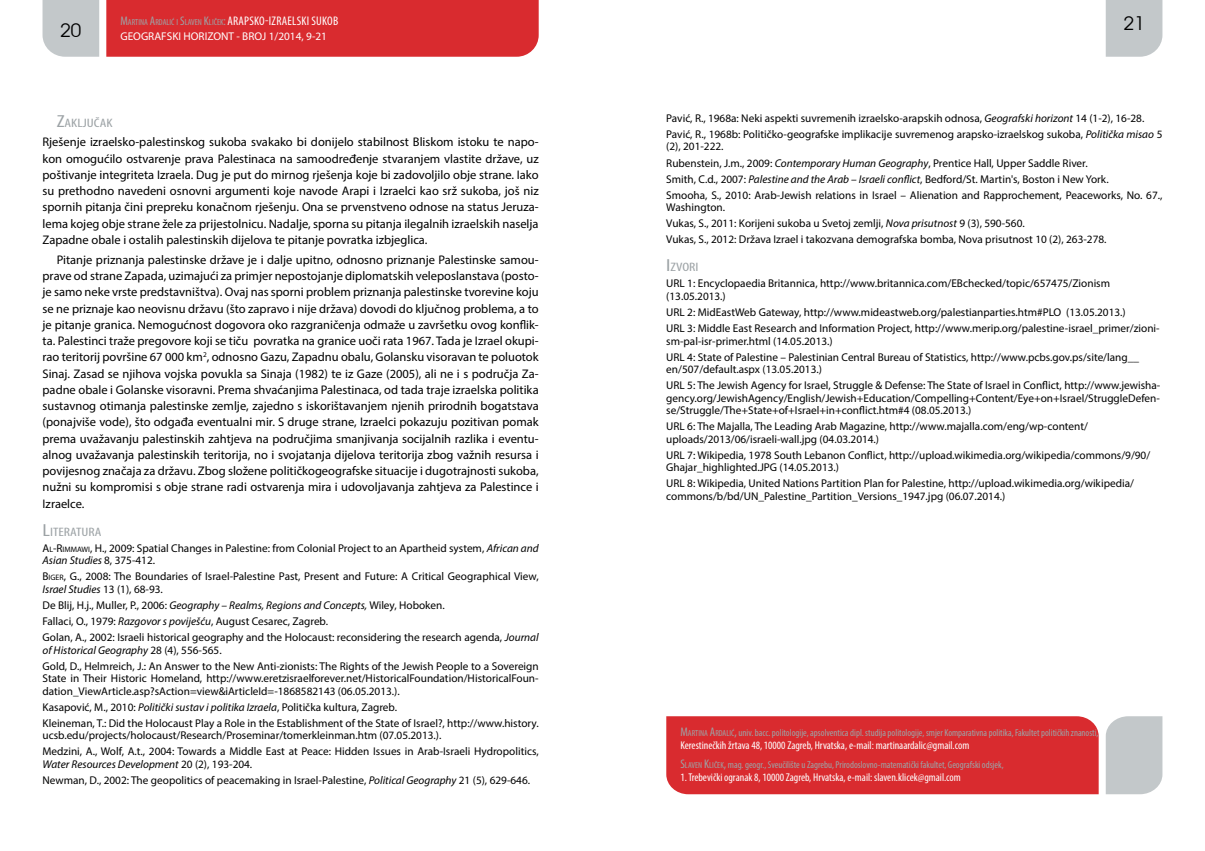
<style>
.page{position:relative;width:1205px;height:851px;background:#fff}
.page>*{position:absolute;margin:0;border:0;box-sizing:border-box;transform-origin:0 0}
.t1{font:18.75px "Avant Garde";color:#000}
.t2{font:12.5px/16.2px "Myriad Pro";color:#000;text-align:justify}
.t3{font:condensed 12.25px "Myriad Pro";color:#9da3a6;scale:1.25 1}
.t4{font:11.25px/16px "Myriad Pro";color:#000}
.t5{font:condensed 11.25px "Myriad Pro";color:#fff}
.t6{font:11.25px "Myriad Pro";color:#fff}
.t7{font:condensed 10px "Myriad Pro";color:#9da3a6}
.t8{font:condensed 8.75px "Myriad Pro";color:#9da3a6}
.s1{font-size:12.5px}
.s2{font-size:12.5px;color:#fff}
.s3{font-size:17.5px}
.s4{font-style:inherit}
.s5{font-size:7.88px}
.s6{font-style:italic}
.s7{font-size:8.75px}
</style>
<div class="page">
<div style="left:666px;top:716px;width:432px;height:78px;background:#d92b2f"></div>
<div style="left:1106px;top:716px;width:56px;height:78px;background:#c3c8ca"></div>
<div style="left:1106px;top:0;width:56px;height:57px;background:#c3c8ca"></div>
<div style="left:106px;top:0;width:433px;height:57px;background:#d92b2f"></div>
<div style="left:43px;top:0;width:56px;height:57px;background:#c3c8ca"></div>
<h1 class="t1" style="left:60px;top:18px;width:22px">20</h1>
<p class="t8" style="left:120px;top:17px;width:219px"><span class="s1">M</span>ARTINA <span class="s1">A</span>RDALIĆ I <span class="s1">S</span>LAVEN <span class="s1">K</span>LIČEK<span class="s1">:</span><span class="s2">ARAPSKO-IZRAELSKI SUKOB</span></p>
<p class="t6" style="left:120px;top:30px;width:208px">GEOGRAFSKI HORIZONT - BROJ 1/2014, 9-21</p>
<p class="t3" style="left:57px;top:115px;width:45px"><span class="s3">Z</span>AKLJUČAK</p>
<p class="t2" style="left:43px;top:134px;width:498px">Rješenje izraelsko-palestinskog sukoba svakako bi donijelo stabilnost Bliskom istoku te napo&shy;kon omogućilo ostvarenje prava Palestinaca na samoodređenje stvaranjem vlastite države, uz poštivanje integriteta Izraela. Dug je put do mirnog rješenja koje bi zadovoljilo obje strane. Iako su prethodno navedeni osnovni argumenti koje navode Arapi i Izraelci kao srž sukoba, još niz spornih pitanja čini prepreku konačnom rješenju. Ona se prvenstveno odnose na status Jeruza&shy;lema kojeg obje strane žele za prijestolnicu. Nadalje, sporna su pitanja ilegalnih izraelskih naselja Zapadne obale i ostalih palestinskih dijelova te pitanje povratka izbjeglica.</p>
<p class="t2" style="left:43px;top:251px;width:498px;text-indent:14px">Pitanje priznanja palestinske države je i dalje upitno, odnosno priznanje Palestinske samou&shy;prave od strane Zapada, uzimajući za primjer nepostojanje diplomatskih veleposlanstava (posto&shy;je samo neke vrste predstavništva). Ovaj nas sporni problem priznanja palestinske tvorevine koju se ne priznaje kao neovisnu državu (što zapravo i nije država) dovodi do ključnog problema, a to je pitanje granica. Nemogućnost dogovora oko razgraničenja odmaže u završetku ovog konflik&shy;ta. Palestinci traže pregovore koji se tiču povratka na granice uoči rata 1967. Tada je Izrael okupi&shy;rao teritorij površine 67 000 km<sup>2</sup>, odnosno Gazu, Zapadnu obalu, Golansku visoravan te poluotok Sinaj. Zasad se njihova vojska povukla sa Sinaja (1982) te iz Gaze (2005), ali ne i s područja Za&shy;padne obale i Golanske visoravni. Prema shvaćanjima Palestinaca, od tada traje izraelska politika sustavnog otimanja palestinske zemlje, zajedno s iskorištavanjem njenih prirodnih bogatstava (ponajviše vode), što odgađa eventualni mir. S druge strane, Izraelci pokazuju pozitivan pomak prema uvažavanju palestinskih zahtjeva na područjima smanjivanja socijalnih razlika i eventu&shy;alnog uvažavanja palestinskih teritorija, no i svojatanja dijelova teritorija zbog važnih resursa i povijesnog značaja za državu. Zbog složene političkogeografske situacije i dugotrajnosti sukoba, nužni su kompromisi s obje strane radi ostvarenja mira i udovoljavanja zahtjeva za Palestince i Izraelce.</p>
<p class="t3" style="left:43px;top:524px;width:49px"><span class="s3">L</span>ITERATURA</p>
<p class="t4" style="left:43px;top:541px;width:498px;line-height:12.5px"><span class="s4">A</span><span class="s5">L</span><span class="s4">-R</span><span class="s5">IMMAWI</span><span class="s4">, H., 2009:</span> Spatial Changes in Palestine: from Colonial Project to an Apartheid system, <span class="s6">African and<br>Asian Studies</span> 8, 375-412.</p>
<p class="t4" style="left:43px;top:570px;width:498px;line-height:12.5px"><span class="s4">B</span> <span class="s5">IGER</span><span class="s4">, G.</span>, 2008: The Boundaries of Israel-Palestine Past, Present and Future: A Critical Geographical View,<br><span class="s6">Israel Studies</span> 13 (1), 68-93.</p>
<p class="t4" style="left:43px;top:597px;width:498px">De Blij, H.j., Muller, P., 2006: <span class="s6">Geography – Realms, Regions and Concepts,</span> Wiley, Hoboken.<br>Fallaci, O., 1979: <span class="s6">Razgovor s poviješću</span>, August Cesarec, Zagreb.<br>Golan, A., 2002: Israeli historical geography and the Holocaust: reconsidering the research agenda, <span class="s6">Journal</span></p>
<p class="t4" style="left:43px;top:641px;width:498px"><span class="s6">of Historical Geography</span> 28 (4), 556-565.<br>Gold, D., Helmreich, J.: An Answer to the New Anti-zionists: The Rights of the Jewish People to a Sovereign</p>
<p class="t4" style="left:43px;top:672px;width:498px;line-height:12.5px">State in Their Historic Homeland, http://www.eretzisraelforever.net/HistoricalFoundation/HistoricalFoun&shy;dation_ViewArticle.asp?sAction=view&amp;iArticleId=-1868582143 (06.05.2013.).</p>
<p class="t4" style="left:43px;top:698px;width:498px">Kasapović, M., 2010: <span class="s6">Politički sustav i politika Izraela</span>, Politička kultura, Zagreb.<br>Kleineman, T.: Did the Holocaust Play a Role in the Establishment of the State of Israel?, http://www.history.</p>
<p class="t4" style="left:43px;top:727px;width:498px">ucsb.edu/projects/holocaust/Research/Proseminar/tomerkleinman.htm (07.05.2013.).<br>Medzini, A., Wolf, A.t., 2004: Towards a Middle East at Peace: Hidden Issues in Arab-Israeli Hydropolitics,</p>
<p class="t4" style="left:43px;top:755px;width:489px"><span class="s6">Water Resources Development</span> 20 (2), 193-204.<br>Newman, D., 2002: The geopolitics of peacemaking in Israel-Palestine, <span class="s6">Political Geography</span> 21 (5), 629-646.</p>
<h1 class="t1" style="left:1123px;top:12px;width:22px">21</h1>
<p class="t4" style="left:666px;top:110px;width:498px">Pavić, R., 1968a: Neki aspekti suvremenih izraelsko-arapskih odnosa, <span class="s6">Geografski horizont</span> 14 (1-2), 16-28.<br>Pavić, R., 1968b: Političko-geografske implikacije suvremenog arapsko-izraelskog sukoba, <span class="s6">Politička misao</span> 5</p>
<p class="t4" style="left:666px;top:138px;width:498px">(2), 201-222.<br>Rubenstein, J.m., 2009: <span class="s6">Contemporary Human Geography</span>, Prentice Hall, Upper Saddle River.<br>Smith, C.d., 2007: <span class="s6">Palestine and the Arab – Israeli conflict</span>, Bedford/St. Martin's, Boston i New York.<br>Smooha, S., 2010: Arab-Jewish relations in Israel – Alienation and Rapprochement, Peaceworks, No. 67.,</p>
<p class="t4" style="left:666px;top:199px;width:442px">Washington.<br>Vukas, S., 2011: Korijeni sukoba u Svetoj zemlji, <span class="s6">Nova prisutnost</span> 9 (3), 590-560.<br>Vukas, S., 2012: Država Izrael i takozvana demografska bomba, Nova prisutnost 10 (2), 263-278.</p>
<p class="t3" style="left:666px;top:260px;width:27px"><span class="s3">I</span> ZVORI</p>
<p class="t4" style="left:666px;top:277px;width:445px;line-height:12.5px">URL 1: Encyclopaedia Britannica, http://www.britannica.com/EBchecked/topic/657475/Zionism (13.05.2013.)</p>
<p class="t4" style="left:666px;top:304px;width:495px">URL 2: MidEastWeb Gateway, http://www.mideastweb.org/palestianparties.htm#PLO (13.05.2013.)<br>URL 3: Middle East Research and Information Project, http://www.merip.org/palestine-israel_primer/zioni-</p>
<p class="t4" style="left:666px;top:332px;width:474px">sm-pal-isr-primer.html (14.05.2013.)<br>URL 4: State of Palestine – Palestinian Central Bureau of Statistics, http://www.pcbs.gov.ps/site/lang__</p>
<p class="t4" style="left:666px;top:361px;width:495px">en/507/default.aspx (13.05.2013.)<br>URL 5: The Jewish Agency for Israel, Struggle &amp; Defense: The State of Israel in Conflict, http://www.jewisha-</p>
<p class="t4" style="left:666px;top:391px;width:495px;line-height:12.5px">gency.org/JewishAgency/English/Jewish+Education/Compelling+Content/Eye+on+Israel/StruggleDefen&shy;se/Struggle/The+State+of+Israel+in+conflict.htm#4 (08.05.2013.)</p>
<p class="t4" style="left:666px;top:420px;width:423px;line-height:12.5px">URL 6: The Majalla, The Leading Arab Magazine, http://www.majalla.com/eng/wp-content/ uploads/2013/06/israeli-wall.jpg (04.03.2014.)</p>
<p class="t4" style="left:666px;top:448px;width:485px;line-height:12.5px">URL 7: Wikipedia, 1978 South Lebanon Conflict, http://upload.wikimedia.org/wikipedia/commons/9/90/<br>Ghajar_highlighted.JPG (14.05.2013.)</p>
<p class="t4" style="left:666px;top:477px;width:469px;line-height:12.5px">URL 8: Wikipedia, United Nations Partition Plan for Palestine, http://upload.wikimedia.org/wikipedia/ commons/b/bd/UN_Palestine_Partition_Versions_1947.jpg (06.07.2014.)</p>
<p class="t7" style="left:680px;top:726px;width:419px"><span class="s1">M</span><span class="s7">ARTINA</span> <span class="s1">A</span><span class="s7">RDALIĆ</span><span class="s1">,</span> univ. bacc. politologije, apsolventica dipl. studija politologije, smjer Komparativna politika, Fakultet političkih znanosti,</p>
<p class="t5" style="left:680px;top:738px;width:290px">Kerestinečkih žrtava 48, 10000 Zagreb, Hrvatska, e-mail: martinaardalic@gmail.com</p>
<p class="t7" style="left:680px;top:758px;width:325px"><span class="s1">S</span><span class="s7">LAVEN</span> <span class="s1">K</span><span class="s7">LIČEK</span><span class="s1">,</span> mag. geogr., Sveučilište u Zagrebu, Prirodoslovno-matematički fakultet, Geografski odsjek,</p>
<p class="t5" style="left:680px;top:770px;width:282px">1. Trebevički ogranak 8, 10000 Zagreb, Hrvatska, e-mail: slaven.klicek@gmail.com</p>
</div>
